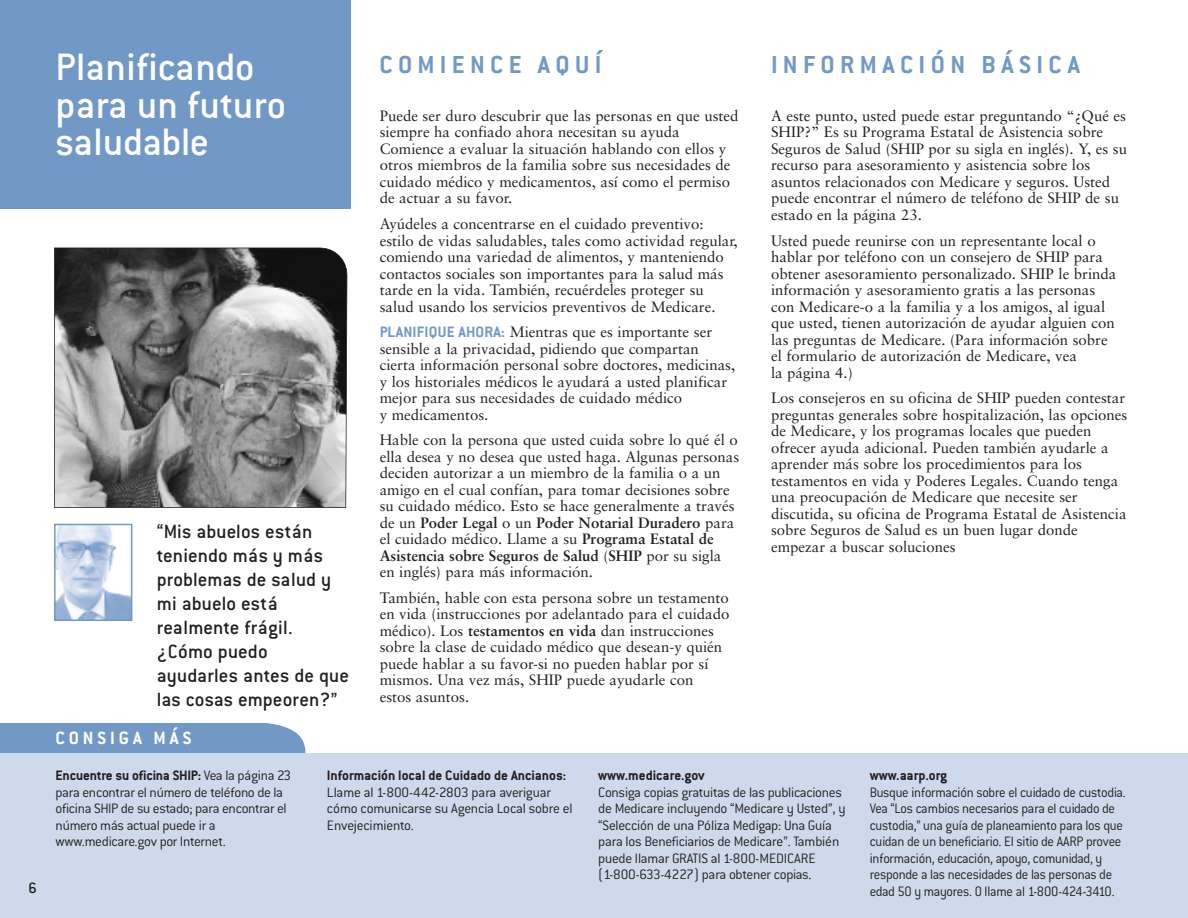
<style>
.page{position:relative;width:1188px;height:918px;background:#fff}
.page>*{position:absolute;margin:0;border:0;box-sizing:border-box;transform-origin:0 0}
.t1{font:500 42px/37.5px "Conduit ITC";color:#fff}
.t2{font:700 27px "Conduit ITC";letter-spacing:.205em;color:#7299c6}
.t3{font:500 21px/24px "Conduit ITC";letter-spacing:.005em;color:#231f20}
.t4{font:700 19.5px "Conduit ITC";letter-spacing:.205em;color:#fff}
.t5{font:500 16.5px "Conduit ITC";color:#231f20}
.t6{font:15px/16.5px "Sabon";color:#231f20}
.t7{font:300 15px "Conduit ITC";letter-spacing:-.02em;color:#231f20}
.t8{font:300 15px "Conduit ITC";letter-spacing:-.02em;color:#231f20;scale:.95 1}
.t9{font:700 15px "Conduit ITC";color:#231f20}
.t10{font:300 15px "Conduit ITC";color:#231f20}
.s1{font-family:"Conduit ITC";font-weight:700;font-size:16.5px;color:#7299c6}
.s2{font-weight:700}
.s3{font-weight:300}
</style>
<div class="page">
<div style="left:0;top:723px;width:305px;height:30px;background:#7299c6"></div>
<div style="left:0;top:753px;width:1188px;height:165px;background:#cedaeb"></div>
<div style="left:0;top:0;width:351px;height:209px;background:#7299c6"></div>
<svg style="left:54px;top:248px;width:293px;height:260px;background:#7a7a7a"></svg>
<img style="left:57px;top:527px;width:72px;height:91px">
<div style="left:54px;top:524px;width:78px;height:97px;border:2px solid #7299c6"></div>
<p class="t1" style="left:56px;top:53px;width:232px">Planificando para un futuro saludable</p>
<p class="t3" style="left:157px;top:522px;width:194px">“Mis abuelos están teniendo más y más problemas de salud y mi abuelo está realmente frágil. ¿Cómo puedo ayudarles antes de que las cosas empeoren?”</p>
<p class="t2" style="left:380px;top:56px;width:224px">COMIENCE AQUÍ</p>
<p class="t6" style="left:380px;top:109px;width:360px">Puede ser duro descubrir que las personas en que usted siempre ha confiado ahora necesitan su ayuda Comience a evaluar la situación hablando con ellos y otros miembros de la familia sobre sus necesidades de cuidado médico y medicamentos, así como el permiso de actuar a su favor.</p>
<p class="t6" style="left:380px;top:217px;width:360px">Ayúdeles a concentrarse en el cuidado preventivo: estilo de vidas saludables, tales como actividad regular, comiendo una variedad de alimentos, y manteniendo contactos sociales son importantes para la salud más tarde en la vida. También, recuérdeles proteger su salud usando los servicios preventivos de Medicare.</p>
<p class="t6" style="left:380px;top:325px;width:357px"><span class="s1">PLANIFIQUE AHORA:</span> Mientras que es importante ser sensible a la privacidad, pidiendo que compartan cierta información personal sobre doctores, medicinas, y los historiales médicos le ayudará a usted planificar mejor para sus necesidades de cuidado médico<br>y medicamentos.</p>
<p class="t6" style="left:380px;top:433px;width:361px">Hable con la persona que usted cuida sobre lo qué él o ella desea y no desea que usted haga. Algunas personas deciden autorizar a un miembro de la familia o a un amigo en el cual confían, para tomar decisiones sobre su cuidado médico. Esto se hace generalmente a través de un <span class="s2">Poder Legal</span> o un <span class="s2">Poder Notarial Duradero</span> para el cuidado médico. Llame a su <span class="s2">Programa Estatal de Asistencia sobre Seguros de Salud</span> (<span class="s2">SHIP</span> por su sigla en inglés) para más información.</p>
<p class="t6" style="left:380px;top:590px;width:351px">También, hable con esta persona sobre un testamento en vida (instrucciones por adelantado para el cuidado médico). Los <span class="s2">testamentos en vida</span> dan instrucciones sobre la clase de cuidado médico que desean-y quién puede hablar a su favor-si no pueden hablar por sí mismos. Una vez más, SHIP puede ayudarle con<br>estos asuntos.</p>
<p class="t2" style="left:771px;top:56px;width:310px">INFORMACIÓN BÁSICA</p>
<p class="t6" style="left:771px;top:109px;width:358px">A este punto, usted puede estar preguntando “¿Qué es SHIP?” Es su Programa Estatal de Asistencia sobre Seguros de Salud (SHIP por su sigla en inglés). Y, es su recurso para asesoramiento y asistencia sobre los asuntos relacionados con Medicare y seguros. Usted puede encontrar el número de teléfono de SHIP de su estado en la página 23.</p>
<p class="t6" style="left:771px;top:233px;width:347px">Usted puede reunirse con un representante local o hablar por teléfono con un consejero de SHIP para obtener asesoramiento personalizado. SHIP le brinda información y asesoramiento gratis a las personas con Medicare-o a la familia y a los amigos, al igual que usted, tienen autorización de ayudar alguien con las preguntas de Medicare. (Para información sobre el formulario de autorización de Medicare, vea<br>la página 4.)</p>
<p class="t6" style="left:771px;top:391px;width:358px">Los consejeros en su oficina de SHIP pueden contestar preguntas generales sobre hospitalización, las opciones de Medicare, y los programas locales que pueden ofrecer ayuda adicional. Pueden también ayudarle a aprender más sobre los procedimientos para los testamentos en vida y Poderes Legales. Cuando tenga una preocupación de Medicare que necesite ser discutida, su oficina de Programa Estatal de Asistencia sobre Seguros de Salud es un buen lugar donde empezar a buscar soluciones</p>
<p class="t4" style="left:56px;top:732px;width:137px">CONSIGA MÁS</p>
<p class="t9" style="left:56px;top:771px;width:237px">Encuentre su oficina SHIP: <span class="s3">Vea la página 23</span></p>
<p class="t9" style="left:327px;top:771px;width:241px">Información local de Cuidado de Ancianos:</p>
<p class="t7" style="left:56px;top:788px;width:229px">para encontrar el número de teléfono de la</p>
<p class="t10" style="left:327px;top:788px;width:226px">Llame al 1-800-442-2803 para averiguar</p>
<p class="t7" style="left:56px;top:804px;width:233px">oficina SHIP de su estado; para encontrar el</p>
<p class="t7" style="left:327px;top:804px;width:247px">cómo comunicarse su Agencia Local sobre el</p>
<p class="t7" style="left:56px;top:821px;width:162px">número más actual puede ir a</p>
<p class="t7" style="left:327px;top:821px;width:89px">Envejecimiento.</p>
<p class="t7" style="left:56px;top:837px;width:172px">www.medicare.gov por Internet.</p>
<p class="t9" style="left:598px;top:771px;width:108px">www.medicare.gov</p>
<p class="t9" style="left:870px;top:771px;width:79px">www.aarp.org</p>
<p class="t7" style="left:598px;top:788px;width:245px">Consiga copias gratuitas de las publicaciones</p>
<p class="t8" style="left:870px;top:788px;width:271px">Busque información sobre el cuidado de custodia.</p>
<p class="t7" style="left:598px;top:804px;width:249px">de Medicare incluyendo “Medicare y Usted”, y</p>
<p class="t8" style="left:870px;top:804px;width:260px">Vea “Los cambios necesarios para el cuidado de</p>
<p class="t7" style="left:598px;top:821px;width:235px">“Selección de una Póliza Medigap: Una Guía</p>
<p class="t8" style="left:870px;top:821px;width:268px">custodia,” una guía de planeamiento para los que</p>
<p class="t7" style="left:598px;top:837px;width:243px">para los Beneficiarios de Medicare”. También</p>
<p class="t8" style="left:870px;top:837px;width:266px">cuidan de un beneficiario. El sitio de AARP provee</p>
<p class="t7" style="left:598px;top:854px;width:219px">puede llamar GRATIS al 1-800-MEDICARE</p>
<p class="t8" style="left:870px;top:854px;width:247px">información, educación, apoyo, comunidad, y</p>
<p class="t7" style="left:598px;top:870px;width:215px">(1-800-633-4227) para obtener copias.</p>
<p class="t8" style="left:870px;top:870px;width:257px">responde a las necesidades de las personas de</p>
<p class="t5" style="left:28px;top:883px;width:10px">6</p>
<p class="t8" style="left:870px;top:887px;width:259px">edad 50 y mayores. O llame al 1-800-424-3410.</p>
</div>
